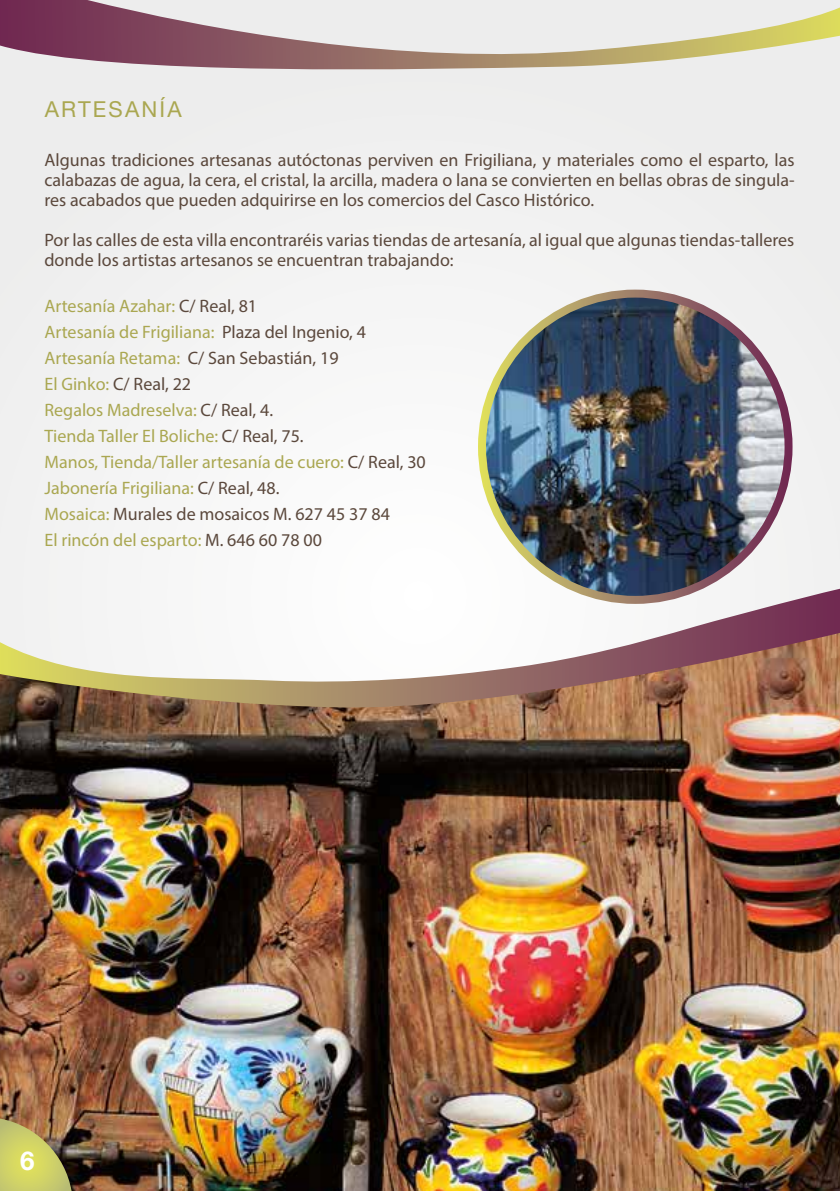
<style>
.page{position:relative;width:840px;height:1191px;background:#fff}
.page>*{position:absolute;margin:0;border:0;box-sizing:border-box;transform-origin:0 0}
.t1{font:700 26px "Helvetica Neue";color:#fff}
.t2{font:22px "Helvetica Neue";letter-spacing:.1em;color:#aaa751}
.t3{font:18px/20px "Myriad Pro";color:#5b483c;text-align:justify}
.t4{font:18px/26px "Myriad Pro";color:#aaa751}
.s1{color:#5b483c}
</style>
<div class="page">
<div style="left:0;top:0;width:839px;height:1191px;background:#f1f1f1"></div>
<svg style="left:312px;top:589px;width:527px;height:44px"></svg>
<img style="left:0;top:633px;width:839px;height:558px">
<svg style="left:0;top:0;width:839px;height:70px"></svg>
<img style="left:0;top:1118px;width:72px;height:73px">
<img style="left:481px;top:293px;width:307px;height:307px;border-radius:153px">
<div style="left:477px;top:289px;width:315px;height:315px;border:8px solid #fff;border-radius:50%"></div>
<p class="t2" style="left:45px;top:93px;width:138px">ARTESANÍA</p>
<p class="t3" style="left:44px;top:149px;width:751px">Algunas tradiciones artesanas autóctonas perviven en Frigiliana, y materiales como el esparto, las calabazas de agua, la cera, el cristal, la arcilla, madera o lana se convierten en bellas obras de singula&shy;res acabados que pueden adquirirse en los comercios del Casco Histórico.</p>
<p class="t3" style="left:44px;top:229px;width:751px">Por las calles de esta villa encontraréis varias tiendas de artesanía, al igual que algunas tiendas-talleres donde los artistas artesanos se encuentran trabajando:</p>
<p class="t4" style="left:44px;top:292px;width:382px">Artesanía Azahar: <span class="s1">C/ Real, 81<br></span>Artesanía de Frigiliana: <span class="s1">Plaza del Ingenio, 4<br></span>Artesanía Retama: <span class="s1">C/ San Sebastián, 19<br></span>El Ginko: <span class="s1">C/ Real, 22<br></span>Regalos Madreselva: <span class="s1">C/ Real, 4.<br></span>Tienda Taller El Boliche: <span class="s1">C/ Real, 75.<br></span>Manos, Tienda/Taller artesanía de cuero: <span class="s1">C/ Real, 30<br></span>Jabonería Frigiliana: <span class="s1">C/ Real, 48.<br></span>Mosaica: <span class="s1">Murales de mosaicos M. 627 45 37 84<br></span>El rincón del esparto: <span class="s1">M. 646 60 78 00</span></p>
<h1 class="t1" style="left:20px;top:1140px;width:16px">6</h1>
</div>
